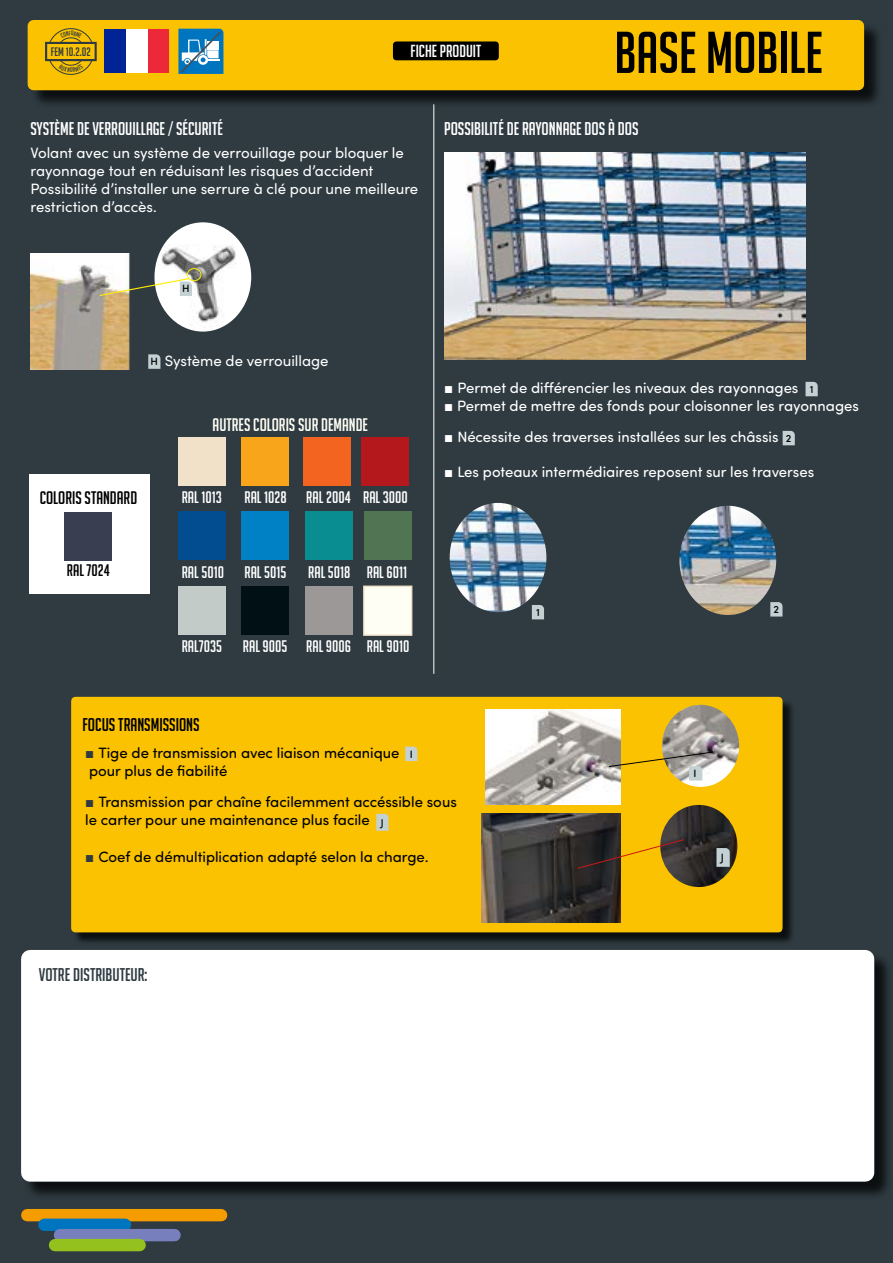
<style>
.page{position:relative;width:893px;height:1263px;background:#2f3b41}
.page>*{position:absolute;margin:0;border:0;box-sizing:border-box;transform-origin:0 0}
.t1{font:57.45px "Big Noodle Titling";color:#000}
.t2{font:18px "Big Noodle Titling";color:#fff}
.t3{font:18px "Big Noodle Titling";color:#000}
.t4{font:18px "Big Noodle Titling";color:#2f3b41}
.t5{font:17.7px "Big Noodle Titling";color:#fffef5}
.t6{font:17.7px "Big Noodle Titling";color:#000}
.t7{font:17.1px "Big Noodle Titling";color:#fff}
.t8{font:16.35px "Big Noodle Titling";color:#fff}
.t9{font:16.35px "Big Noodle Titling";color:#000}
.t10{font:15px "Sofia Pro Soft";color:#fff}
.t11{font:15px/18px "Sofia Pro Soft";color:#000}
.t12{font:15px/18px "Sofia Pro";color:#fff}
.t13{font:12px "Big Noodle Titling";color:#2f3b41}
.t14{font:500 10.65px "Sofia Pro Soft";color:#000}
.t15{font:500 9.9px "Sofia Pro Soft";color:#000}
.s1{font-family:"Sofia Pro Soft";font-weight:500;font-size:10.65px;color:#000}
.s2{font-family:"Arial"}
.s3{font-family:"Arial";color:#2f3b41}
</style>
<div class="page">
<div style="left:30px;top:23px;width:852px;height:85px;background:#000;opacity:.75"></div>
<div style="left:28px;top:20px;width:836px;height:70px;background:#fac200"></div>
<div style="left:24px;top:952px;width:868px;height:248px;background:#000;opacity:.75"></div>
<div style="left:30px;top:959px;width:835px;height:213px;background:#fff"></div>
<div style="left:396px;top:45px;width:99px;height:12px;background:#000"></div>
<div style="left:393px;top:41px;width:106px;height:19px;border:7px solid #000"></div>
<div style="left:73px;top:699px;width:722px;height:246px;background:#000;opacity:.75"></div>
<div style="left:71px;top:697px;width:712px;height:235px;background:#fac200"></div>
<div style="left:27px;top:1209px;width:194px;height:12px;background:#f59c00"></div>
<div style="left:44px;top:1218px;width:81px;height:13px;background:#0075bf"></div>
<div style="left:60px;top:1229px;width:115px;height:12px;background:#787fbd"></div>
<div style="left:55px;top:1239px;width:85px;height:12px;background:#95c11f"></div>
<div style="left:104px;top:30px;width:65px;height:43px;background:#ed2939"></div>
<div style="left:104px;top:30px;width:43px;height:43px;background:#fff"></div>
<div style="left:104px;top:30px;width:22px;height:43px;background:#002395"></div>
<div style="left:45px;top:42px;width:52px;height:19px;border:2px solid #2f3b41"></div>
<hr style="left:434px;top:104px;width:1px;height:570px;background:#f8ffff">
<svg style="left:178px;top:29px;width:45px;height:45px;background:#4093c6"></svg>
<div style="left:29px;top:475px;width:121px;height:119px;background:#fff"></div>
<div style="left:178px;top:437px;width:48px;height:49px;background:#f1e1c8"></div>
<div style="left:178px;top:511px;width:48px;height:49px;background:#024d90"></div>
<div style="left:178px;top:586px;width:48px;height:49px;background:#c2cbc8"></div>
<div style="left:64px;top:512px;width:48px;height:49px;background:#393e51"></div>
<div style="left:241px;top:437px;width:48px;height:49px;background:#f8a51b"></div>
<div style="left:241px;top:511px;width:48px;height:49px;background:#0081c5"></div>
<div style="left:241px;top:586px;width:48px;height:49px;background:#011015"></div>
<div style="left:303px;top:437px;width:48px;height:49px;background:#f36420"></div>
<div style="left:305px;top:511px;width:48px;height:49px;background:#098d91"></div>
<div style="left:305px;top:586px;width:48px;height:49px;background:#9c9897"></div>
<div style="left:361px;top:437px;width:48px;height:49px;background:#b4181c"></div>
<div style="left:364px;top:511px;width:48px;height:49px;background:#517453"></div>
<div style="left:363px;top:585px;width:49px;height:51px;background:#fefef4;border:1px solid #f1e1c8"></div>
<img style="left:31px;top:253px;width:102px;height:117px">
<img style="left:154px;top:222px;width:97px;height:110px">
<svg style="left:98px;top:277px;width:94px;height:20px"></svg>
<svg style="left:148px;top:354px;width:12px;height:15px"></svg>
<div style="left:187px;top:268px;width:14px;height:13px;border:1px solid #ffed00;border-radius:50%"></div>
<img style="left:662px;top:705px;width:77px;height:82px">
<img style="left:660px;top:805px;width:77px;height:82px">
<img style="left:486px;top:709px;width:135px;height:96px">
<svg style="left:405px;top:747px;width:12px;height:14px"></svg>
<svg style="left:783px;top:431px;width:12px;height:14px"></svg>
<svg style="left:805px;top:382px;width:13px;height:14px"></svg>
<svg style="left:716px;top:848px;width:14px;height:19px"></svg>
<svg style="left:376px;top:814px;width:13px;height:17px"></svg>
<img style="left:482px;top:814px;width:139px;height:109px">
<svg style="left:608px;top:751px;width:106px;height:29px"></svg>
<svg style="left:577px;top:839px;width:108px;height:30px"></svg>
<svg style="left:770px;top:602px;width:12px;height:14px"></svg>
<img style="left:679px;top:506px;width:97px;height:109px">
<svg style="left:532px;top:612px;width:12px;height:7px"></svg>
<img style="left:450px;top:503px;width:96px;height:109px">
<img style="left:444px;top:152px;width:361px;height:208px">
<svg style="left:48px;top:28px;width:45px;height:16px"></svg>
<svg style="left:48px;top:59px;width:45px;height:16px"></svg>
<p class="t13" style="left:51px;top:45px;width:42px">FEM 10.2.02</p>
<p class="t7" style="left:411px;top:42px;width:72px">FICHE PRODUIT</p>
<h1 class="t1" style="left:614px;top:22px;width:210px">BASE MOBILE</h1>
<p class="t2" style="left:30px;top:119px;width:194px">SYSTÈME DE VERROUILLAGE / SÉCURITÉ</p>
<p class="t2" style="left:444px;top:119px;width:196px">POSSIBILITÉ DE RAYONNAGE DOS À DOS</p>
<p class="t12" style="left:30px;top:142px;width:389px">Volant avec un système de verrouillage pour bloquer le rayonnage tout en réduisant les risques d’accident Possibilité d’installer une serrure à clé pour une meilleure restriction d’accès.</p>
<p class="t14" style="left:182px;top:281px;width:9px">H</p>
<p class="t12" style="left:151px;top:351px;width:180px"><span class="s1">H</span> Système de verrouillage</p>
<p class="t6" style="left:40px;top:488px;width:99px">COLORIS STANDARD</p>
<p class="t9" style="left:67px;top:562px;width:45px">RAL 7024</p>
<p class="t5" style="left:213px;top:415px;width:157px">AUTRES COLORIS SUR DEMANDE</p>
<p class="t8" style="left:182px;top:488px;width:42px">RAL 1013</p>
<p class="t8" style="left:245px;top:488px;width:44px">RAL 1028</p>
<p class="t8" style="left:306px;top:488px;width:46px">RAL 2004</p>
<p class="t8" style="left:363px;top:488px;width:46px">RAL 3000</p>
<p class="t8" style="left:182px;top:563px;width:44px">RAL 5010</p>
<p class="t8" style="left:245px;top:563px;width:43px">RAL 5015</p>
<p class="t8" style="left:308px;top:563px;width:44px">RAL 5018</p>
<p class="t8" style="left:367px;top:563px;width:42px">RAL 6011</p>
<p class="t8" style="left:182px;top:637px;width:42px">RAL7035</p>
<p class="t8" style="left:243px;top:637px;width:46px">RAL 9005</p>
<p class="t8" style="left:306px;top:637px;width:46px">RAL 9006</p>
<p class="t8" style="left:367px;top:637px;width:44px">RAL 9010</p>
<p class="t3" style="left:82px;top:715px;width:119px">FOCUS TRANSMISSIONS</p>
<p class="t10" style="left:444px;top:378px;width:356px"><span class="s2">■</span> Permet de différencier les niveaux des rayonnages</p>
<p class="t10" style="left:444px;top:396px;width:416px"><span class="s2">■</span> Permet de mettre des fonds pour cloisonner les rayonnages</p>
<p class="t10" style="left:444px;top:427px;width:336px"><span class="s2">■</span> Nécessite des traverses installées sur les châssis</p>
<p class="t10" style="left:444px;top:461px;width:372px"><span class="s2">■</span> Les poteaux intermédiaires reposent sur les traverses</p>
<p class="t14" style="left:810px;top:381px;width:5px">1</p>
<p class="t14" style="left:786px;top:430px;width:7px">2</p>
<p class="t14" style="left:536px;top:604px;width:5px">1</p>
<p class="t14" style="left:773px;top:602px;width:7px">2</p>
<p class="t11" style="left:85px;top:744px;width:316px"><span class="s3">■</span> Tige de transmission avec liaison mécanique pour plus de fiabilité</p>
<p class="t11" style="left:85px;top:792px;width:373px"><span class="s3">■</span> Transmission par chaîne facilemment accéssible sous le carter pour une maintenance plus facile</p>
<p class="t11" style="left:85px;top:847px;width:345px"><span class="s3">■</span> Coef de démultiplication adapté selon la charge.</p>
<p class="t14" style="left:410px;top:746px;width:5px">I</p>
<p class="t15" style="left:381px;top:815px;width:4px">J</p>
<p class="t4" style="left:39px;top:965px;width:110px">VOTRE DISTRIBUTEUR:</p>
<p class="t14" style="left:694px;top:765px;width:5px">I</p>
<p class="t14" style="left:721px;top:850px;width:5px">J</p>
</div>
